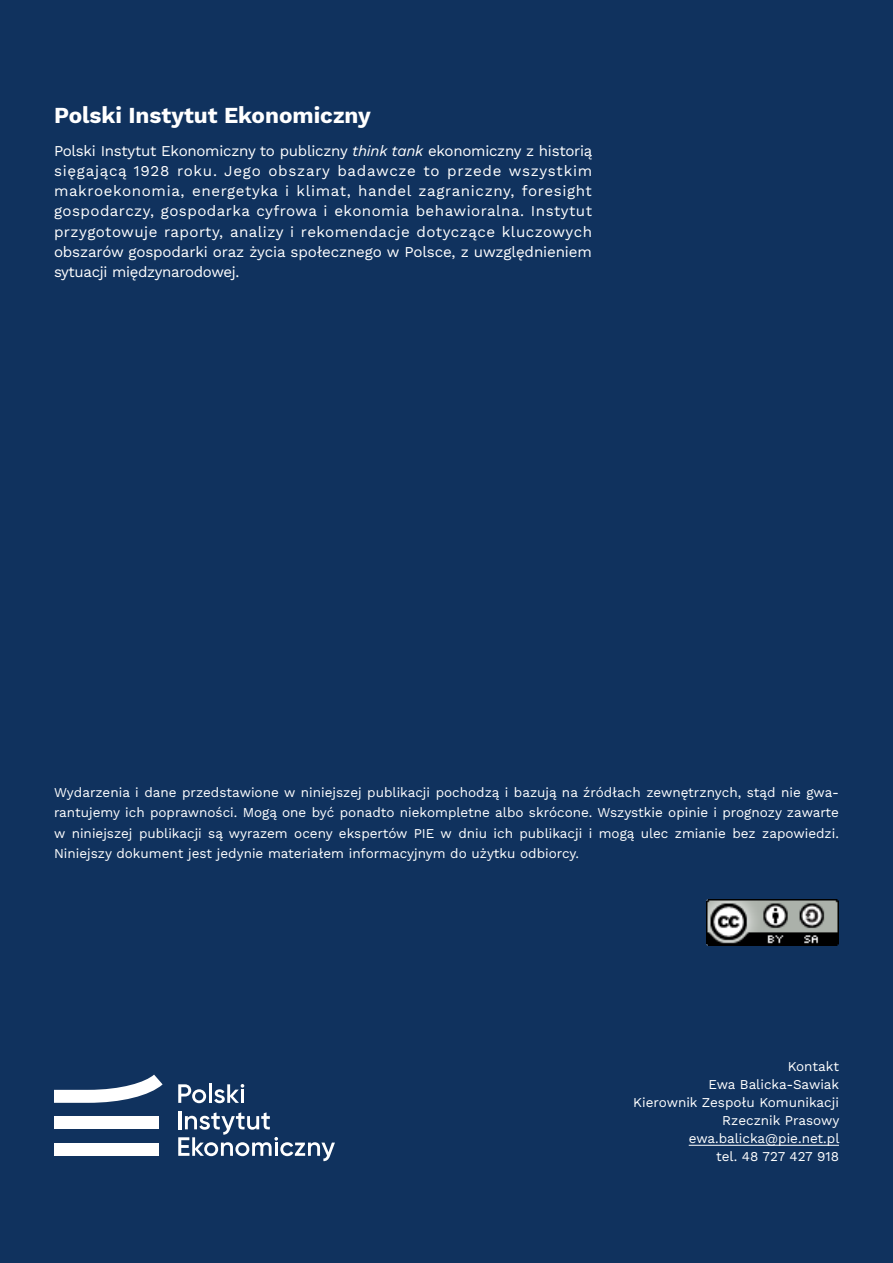
<style>
.page{position:relative;width:893px;height:1263px;background:#10325e}
.page>*{position:absolute;margin:0;border:0;box-sizing:border-box;transform-origin:0 0}
.t1{font:700 22.5px "Work Sans";color:#fff}
.t2{font:15px/20.2px "Work Sans";letter-spacing:-.02em;color:#fff;text-align:justify}
.t3{font:13.5px/18px "Work Sans";color:#fff;text-align:justify}
.s1{font-style:italic}
</style>
<div class="page">
<div style="left:54px;top:1143px;width:104px;height:13px;background:#fff"></div>
<svg style="left:54px;top:1074px;width:109px;height:29px"></svg>
<div style="left:54px;top:1116px;width:104px;height:13px;background:#fff"></div>
<hr style="left:178px;top:1111px;width:3px;height:18px;background:#fff">
<svg style="left:178px;top:1112px;width:157px;height:49px"></svg>
<svg style="left:178px;top:1084px;width:28px;height:19px"></svg>
<hr style="left:209px;top:1083px;width:3px;height:20px;background:#fff">
<svg style="left:214px;top:1084px;width:30px;height:19px"></svg>
<hr style="left:241px;top:1089px;width:3px;height:14px;background:#fff">
<img style="left:707px;top:899px;width:132px;height:47px">
<hr style="left:689px;top:1145px;width:150px;height:1px;background:#fff">
<h1 class="t1" style="left:54px;top:98px;width:318px">Polski Instytut Ekonomiczny</h1>
<p class="t2" style="left:54px;top:140px;width:540px">Polski Instytut Ekonomiczny to publiczny <span class="s1">think tank</span> ekonomiczny z historią sięgającą 1928 roku. Jego obszary badawcze to przede wszystkim makroekonomia, energetyka i klimat, handel zagraniczny, foresight gospodarczy, gospodarka cyfrowa i ekonomia behawioralna. Instytut przygotowuje raporty, analizy i rekomendacje dotyczące kluczowych obszarów gospodarki oraz życia społecznego w Polsce, z uwzględnieniem sytuacji międzynarodowej.</p>
<p class="t3" style="left:54px;top:782px;width:786px;line-height:20.2px">Wydarzenia i dane przedstawione w niniejszej publikacji pochodzą i bazują na źródłach zewnętrznych, stąd nie gwa&shy;rantujemy ich poprawności. Mogą one być ponadto niekompletne albo skrócone. Wszystkie opinie i prognozy zawarte w niniejszej publikacji są wyrazem oceny ekspertów PIE w dniu ich publikacji i mogą ulec zmianie bez zapowiedzi.<br>Niniejszy dokument jest jedynie materiałem informacyjnym do użytku odbiorcy.</p>
<p class="t3" style="left:633px;top:1057px;width:208px;text-align:right">Kontakt<br>Ewa Balicka-Sawiak<br>Kierownik Zespołu Komunikacji<br>Rzecznik Prasowy ewa.balicka@pie.net.pl<br>tel. 48 727 427 918</p>
</div>
